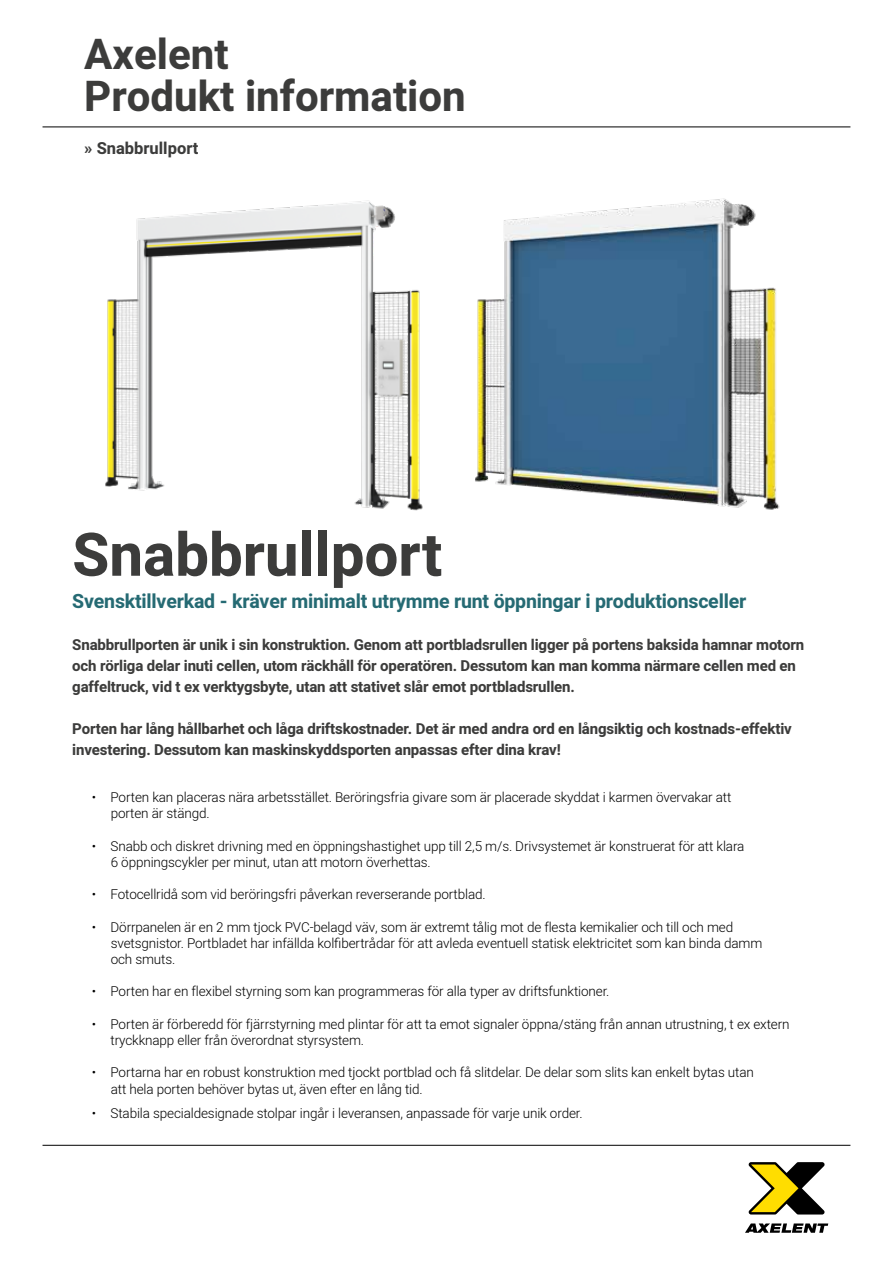
<style>
.page{position:relative;width:893px;height:1263px;background:#fff}
.page>*{position:absolute;margin:0;border:0;box-sizing:border-box;transform-origin:0 0}
.t1{font:700 60px "Heebo";color:#3c3c3b}
.t2{font:700 42px/42px "Heebo";color:#3c3c3b}
.t3{font:700 19.5px "Heebo";letter-spacing:-.01em;color:#256a73}
.t4{font:700 16.5px "Heebo";color:#3c3c3b}
.t5{font:700 15px/21px "Heebo";letter-spacing:-.01em;color:#3c3c3b}
.t6{font:300 13.5px/16.2px "Heebo";letter-spacing:-.01em;color:#000}
</style>
<div class="page">
<hr style="left:43px;top:1145px;width:807px;height:1px;background:#000">
<svg style="left:748px;top:1162px;width:77px;height:53px"></svg>
<svg style="left:745px;top:1223px;width:84px;height:10px"></svg>
<hr style="left:43px;top:127px;width:807px;height:1px;background:#000">
<img style="left:475px;top:198px;width:305px;height:312px">
<img style="left:105px;top:200px;width:318px;height:311px">
<h2 class="t2" style="left:84px;top:34px;width:383px">Axelent<br>Produkt information</h2>
<p class="t4" style="left:84px;top:137px;width:116px">» Snabbrullport</p>
<h1 class="t1" style="left:72px;top:513px;width:371px">Snabbrullport</h1>
<h3 class="t3" style="left:72px;top:587px;width:675px">Svensktillverkad - kräver minimalt utrymme runt öppningar i produktionsceller</h3>
<p class="t5" style="left:72px;top:634px;width:733px">Snabbrullporten är unik i sin konstruktion. Genom att portbladsrullen ligger på portens baksida hamnar motorn och rörliga delar inuti cellen, utom räckhåll för operatören. Dessutom kan man komma närmare cellen med en gaffeltruck, vid t ex verktygsbyte, utan att stativet slår emot portbladsrullen.</p>
<p class="t5" style="left:72px;top:718px;width:721px">Porten har lång hållbarhet och låga driftskostnader. Det är med andra ord en långsiktig och kostnads-effektiv investering. Dessutom kan maskinskyddsporten anpassas efter dina krav!</p>
<p class="t6" style="left:111px;top:789px;width:622px;text-indent:-19px">• Porten kan placeras nära arbetsstället. Beröringsfria givare som är placerade skyddat i karmen övervakar att porten är stängd.</p>
<p class="t6" style="left:111px;top:837px;width:635px;text-indent:-19px">• Snabb och diskret drivning med en öppningshastighet upp till 2,5 m/s. Drivsystemet är konstruerat för att klara<br>6 öppningscykler per minut, utan att motorn överhettas.</p>
<p class="t6" style="left:92px;top:886px;width:395px">• Fotocellridå som vid beröringsfri påverkan reverserande portblad.</p>
<p class="t6" style="left:111px;top:918px;width:653px;text-indent:-19px">• Dörrpanelen är en 2 mm tjock PVC-belagd väv, som är extremt tålig mot de flesta kemikalier och till och med svetsgnistor. Portbladet har infällda kolfibertrådar för att avleda eventuell statisk elektricitet som kan binda damm och smuts.</p>
<p class="t6" style="left:92px;top:983px;width:519px">• Porten har en flexibel styrning som kan programmeras för alla typer av driftsfunktioner.</p>
<p class="t6" style="left:111px;top:1016px;width:681px;text-indent:-19px">• Porten är förberedd för fjärrstyrning med plintar för att ta emot signaler öppna/stäng från annan utrustning, t ex extern tryckknapp eller från överordnat styrsystem.</p>
<p class="t6" style="left:111px;top:1064px;width:645px;text-indent:-19px">• Portarna har en robust konstruktion med tjockt portblad och få slitdelar. De delar som slits kan enkelt bytas utan att hela porten behöver bytas ut, även efter en lång tid.</p>
<p class="t6" style="left:92px;top:1104px;width:492px">• Stabila specialdesignade stolpar ingår i leveransen, anpassade för varje unik order.</p>
</div>
